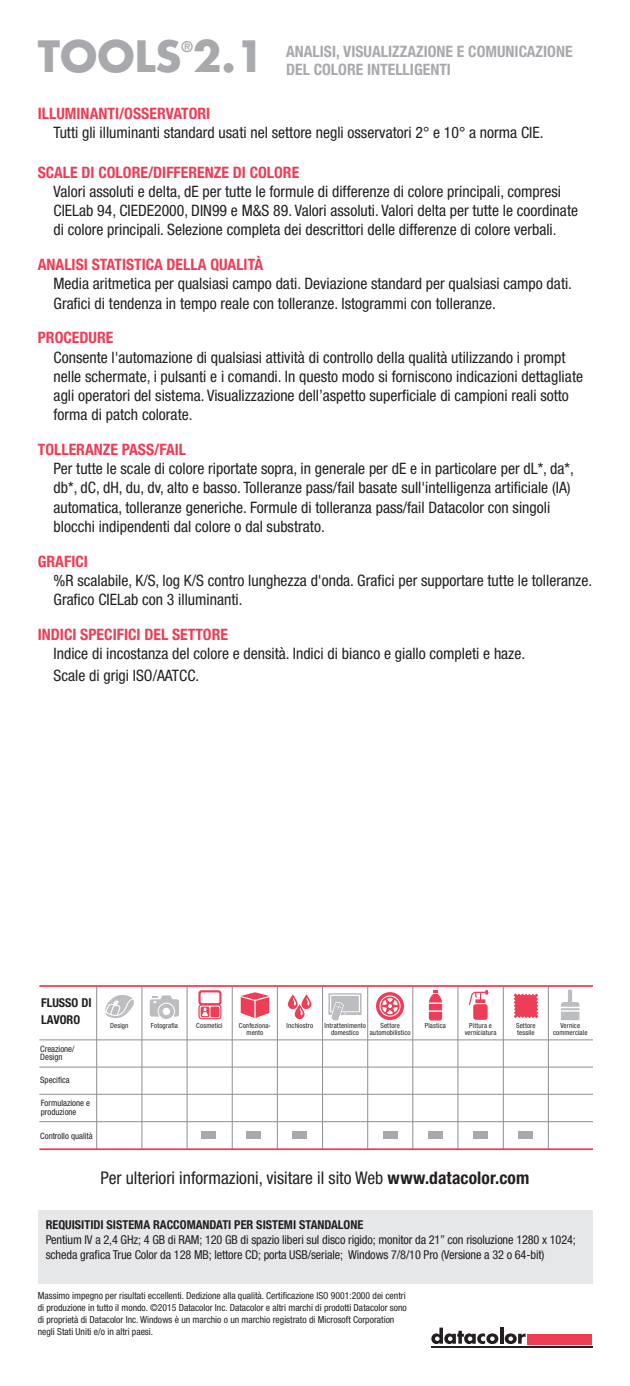
<style>
.page{position:relative;width:630px;height:1386px;background:#fff}
.page>*{position:absolute;margin:0;border:0;box-sizing:border-box;transform-origin:0 0}
.t1{font:700 42px "Futura Std";color:#a8a9ad}
.Back_For_More_Info{font:condensed 17.5px "Helvetica Neue LT Std";color:#231f20}
._1st_Paragraph_Page{font:condensed 15.75px/19.2px "Helvetica Neue LT Std";color:#231f20}
.Sub_Headline_Front{font:700 condensed 15.75px "Helvetica Neue LT Std";color:#ee3d56}
.Back_Headline{font:700 condensed 15.75px/18.4px "Helvetica Neue LT Std";color:#a8a9ad}
.t2{font:700 14.35px "Futura Std";color:#a8a9ad}
.Body_Copy_Specs{font:condensed 12.25px/14.7px "Helvetica Neue LT Std";letter-spacing:-.01em;color:#231f20}
.Back_Requirements_He{font:700 condensed 12.25px/17.5px "Helvetica Neue LT Std";color:#231f20}
.Legal{font:condensed 9.62px/12.2px "Helvetica Neue LT Std";color:#231f20}
.t3{font:condensed 8.75px/8.8px "Helvetica Neue LT Std";color:#231f20}
.t4{font:condensed 7px/7px "Helvetica Neue LT Std";letter-spacing:.02em;color:#231f20;text-align:center}
.s1{font-weight:700}
</style>
<div class="page">
<hr style="left:39px;top:1067px;width:554px;height:1px;background:#939598">
<hr style="left:39px;top:1039px;width:554px;height:1px;background:#939598">
<hr style="left:39px;top:1094px;width:554px;height:1px;background:#939598">
<hr style="left:39px;top:1121px;width:554px;height:1px;background:#939598">
<hr style="left:187px;top:987px;width:1px;height:162px;background:#939598">
<hr style="left:141px;top:987px;width:1px;height:162px;background:#939598">
<hr style="left:96px;top:987px;width:1px;height:162px;background:#939598">
<hr style="left:232px;top:987px;width:1px;height:162px;background:#939598">
<hr style="left:277px;top:987px;width:1px;height:162px;background:#939598">
<hr style="left:322px;top:987px;width:1px;height:162px;background:#939598">
<hr style="left:367px;top:987px;width:1px;height:162px;background:#939598">
<hr style="left:412px;top:987px;width:1px;height:162px;background:#939598">
<hr style="left:457px;top:987px;width:1px;height:162px;background:#939598">
<hr style="left:503px;top:987px;width:1px;height:162px;background:#939598">
<hr style="left:548px;top:987px;width:1px;height:162px;background:#939598">
<div style="left:383px;top:1131px;width:14px;height:8px;background:#a8a9ad"></div>
<div style="left:247px;top:1131px;width:14px;height:8px;background:#a8a9ad"></div>
<div style="left:202px;top:1131px;width:14px;height:8px;background:#a8a9ad"></div>
<div style="left:428px;top:1131px;width:15px;height:8px;background:#a8a9ad"></div>
<div style="left:293px;top:1131px;width:14px;height:8px;background:#a8a9ad"></div>
<div style="left:473px;top:1131px;width:15px;height:8px;background:#a8a9ad"></div>
<div style="left:519px;top:1131px;width:14px;height:8px;background:#a8a9ad"></div>
<hr style="left:39px;top:985px;width:554px;height:2px;background:#ee3d56">
<svg style="left:514px;top:993px;width:25px;height:25px"></svg>
<svg style="left:469px;top:990px;width:20px;height:30px"></svg>
<svg style="left:561px;top:990px;width:18px;height:30px"></svg>
<svg style="left:241px;top:992px;width:28px;height:26px"></svg>
<svg style="left:150px;top:995px;width:29px;height:24px"></svg>
<svg style="left:376px;top:992px;width:28px;height:28px"></svg>
<svg style="left:105px;top:995px;width:29px;height:23px"></svg>
<svg style="left:288px;top:994px;width:23px;height:25px"></svg>
<svg style="left:328px;top:993px;width:34px;height:28px"></svg>
<svg style="left:429px;top:990px;width:13px;height:31px"></svg>
<svg style="left:198px;top:990px;width:23px;height:29px"></svg>
<div style="left:38px;top:1210px;width:554px;height:74px;background:#e6e7e9"></div>
<hr style="left:39px;top:1148px;width:554px;height:2px;background:#ee3d56">
<svg style="left:431px;top:1328px;width:67px;height:16px"></svg>
<hr style="left:500px;top:1328px;width:3px;height:16px;background:#231f20">
<svg style="left:505px;top:1333px;width:21px;height:11px"></svg>
<div style="left:528px;top:1334px;width:64px;height:11px;background:#ee3d56"></div>
<hr style="left:431px;top:1346px;width:161px;height:2px;background:#231f20">
<p class="t1" style="left:38px;top:29px;width:229px">TOOLS 2.1</p>
<p class="t2" style="left:181px;top:37px;width:13px">®</p>
<p class="Back_Headline" style="left:286px;top:42px;width:288px">ANALISI, VISUALIZZAZIONE E COMUNICAZIONE<br>DEL COLORE INTELLIGENTI</p>
<p class="Sub_Headline_Front" style="left:38px;top:104px;width:174px">ILLUMINANTI/OSSERVATORI</p>
<p class="_1st_Paragraph_Page" style="left:54px;top:123px;width:491px">Tutti gli illuminanti standard usati nel settore negli osservatori 2° e 10° a norma CIE.</p>
<p class="Sub_Headline_Front" style="left:38px;top:163px;width:263px">SCALE DI COLORE/DIFFERENZE DI COLORE</p>
<p class="_1st_Paragraph_Page" style="left:54px;top:182px;width:526px">Valori assoluti e delta, dE per tutte le formule di differenze di colore principali, compresi<br>CIELab 94, CIEDE2000, DIN99 e M&amp;S 89. Valori assoluti. Valori delta per tutte le coordinate di colore principali. Selezione completa dei descrittori delle differenze di colore verbali.</p>
<p class="Sub_Headline_Front" style="left:38px;top:255px;width:227px">ANALISI STATISTICA DELLA QUALITÀ</p>
<p class="_1st_Paragraph_Page" style="left:54px;top:274px;width:520px">Media aritmetica per qualsiasi campo dati. Deviazione standard per qualsiasi campo dati.<br>Grafici di tendenza in tempo reale con tolleranze. Istogrammi con tolleranze.</p>
<p class="Sub_Headline_Front" style="left:38px;top:328px;width:77px">PROCEDURE</p>
<p class="_1st_Paragraph_Page" style="left:54px;top:347px;width:531px">Consente l'automazione di qualsiasi attività di controllo della qualità utilizzando i prompt nelle schermate, i pulsanti e i comandi. In questo modo si forniscono indicazioni dettagliate agli operatori del sistema. Visualizzazione dell’aspetto superficiale di campioni reali sotto forma di patch colorate.</p>
<p class="Sub_Headline_Front" style="left:38px;top:440px;width:150px">TOLLERANZE PASS/FAIL</p>
<p class="_1st_Paragraph_Page" style="left:54px;top:459px;width:522px">Per tutte le scale di colore riportate sopra, in generale per dE e in particolare per dL*, da*, db*, dC, dH, du, dv, alto e basso. Tolleranze pass/fail basate sull'intelligenza artificiale (IA) automatica, tolleranze generiche. Formule di tolleranza pass/fail Datacolor con singoli blocchi indipendenti dal colore o dal substrato.</p>
<p class="Sub_Headline_Front" style="left:38px;top:551px;width:52px">GRAFICI</p>
<p class="_1st_Paragraph_Page" style="left:54px;top:571px;width:540px">%R scalabile, K/S, log K/S contro lunghezza d'onda. Grafici per supportare tutte le tolleranze.<br>Grafico CIELab con 3 illuminanti.</p>
<p class="Sub_Headline_Front" style="left:38px;top:625px;width:192px">INDICI SPECIFICI DEL SETTORE</p>
<p class="_1st_Paragraph_Page" style="left:54px;top:644px;width:473px">Indice di incostanza del colore e densità. Indici di bianco e giallo completi e haze.</p>
<p class="_1st_Paragraph_Page" style="left:54px;top:666px;width:147px">Scale di grigi ISO/AATCC.</p>
<p class="Back_Requirements_He" style="left:41px;top:993px;width:52px">FLUSSO DI<br>LAVORO</p>
<p class="t3" style="left:40px;top:1044px;width:36px">Creazione/<br>Design</p>
<p class="t3" style="left:40px;top:1075px;width:31px">Specifica</p>
<p class="t3" style="left:41px;top:1099px;width:51px">Formulazione e produzione</p>
<p class="t3" style="left:40px;top:1131px;width:54px">Controllo qualità</p>
<p class="t4" style="left:110px;top:1022px;width:20px">Design</p>
<p class="t4" style="left:151px;top:1022px;width:29px">Fotografia</p>
<p class="t4" style="left:196px;top:1022px;width:28px">Cosmetici</p>
<p class="t4" style="left:239px;top:1022px;width:34px">Confeziona&shy;mento</p>
<p class="t4" style="left:287px;top:1022px;width:28px">Inchiostro</p>
<p class="t4" style="left:370px;top:1022px;width:42px">Settore automobilistico</p>
<p class="t4" style="left:425px;top:1022px;width:23px">Plastica</p>
<p class="t4" style="left:465px;top:1022px;width:33px">Pittura e verniciatura</p>
<p class="t4" style="left:324px;top:1022px;width:43px">Intrattenimento domestico</p>
<p class="t4" style="left:516px;top:1022px;width:21px;text-align:left">Settore tessile</p>
<p class="t4" style="left:553px;top:1022px;width:36px">Vernice commerciale</p>
<p class="Back_For_More_Info" style="left:101px;top:1168px;width:430px">Per ulteriori informazioni, visitare il sito Web <span class="s1">www.datacolor.com</span></p>
<p class="Back_Requirements_He" style="left:46px;top:1216px;width:319px">REQUISITIDI SISTEMA RACCOMANDATI PER SISTEMI STANDALONE</p>
<p class="Body_Copy_Specs" style="left:46px;top:1232px;width:532px">Pentium IV a 2,4 GHz; 4 GB di RAM; 120 GB di spazio liberi sul disco rigido; monitor da 21” con risoluzione 1280 x 1024; scheda grafica True Color da 128 MB; lettore CD; porta USB/seriale; Windows 7/8/10 Pro (Versione a 32 o 64-bit)</p>
<p class="Legal" style="left:38px;top:1289px;width:371px">Massimo impegno per risultati eccellenti. Dedizione alla qualità. Certificazione ISO 9001:2000 dei centri di produzione in tutto il mondo. ©2015 Datacolor Inc. Datacolor e altri marchi di prodotti Datacolor sono di proprietà di Datacolor Inc. Windows è un marchio o un marchio registrato di Microsoft Corporation negli Stati Uniti e/o in altri paesi.</p>
</div>
